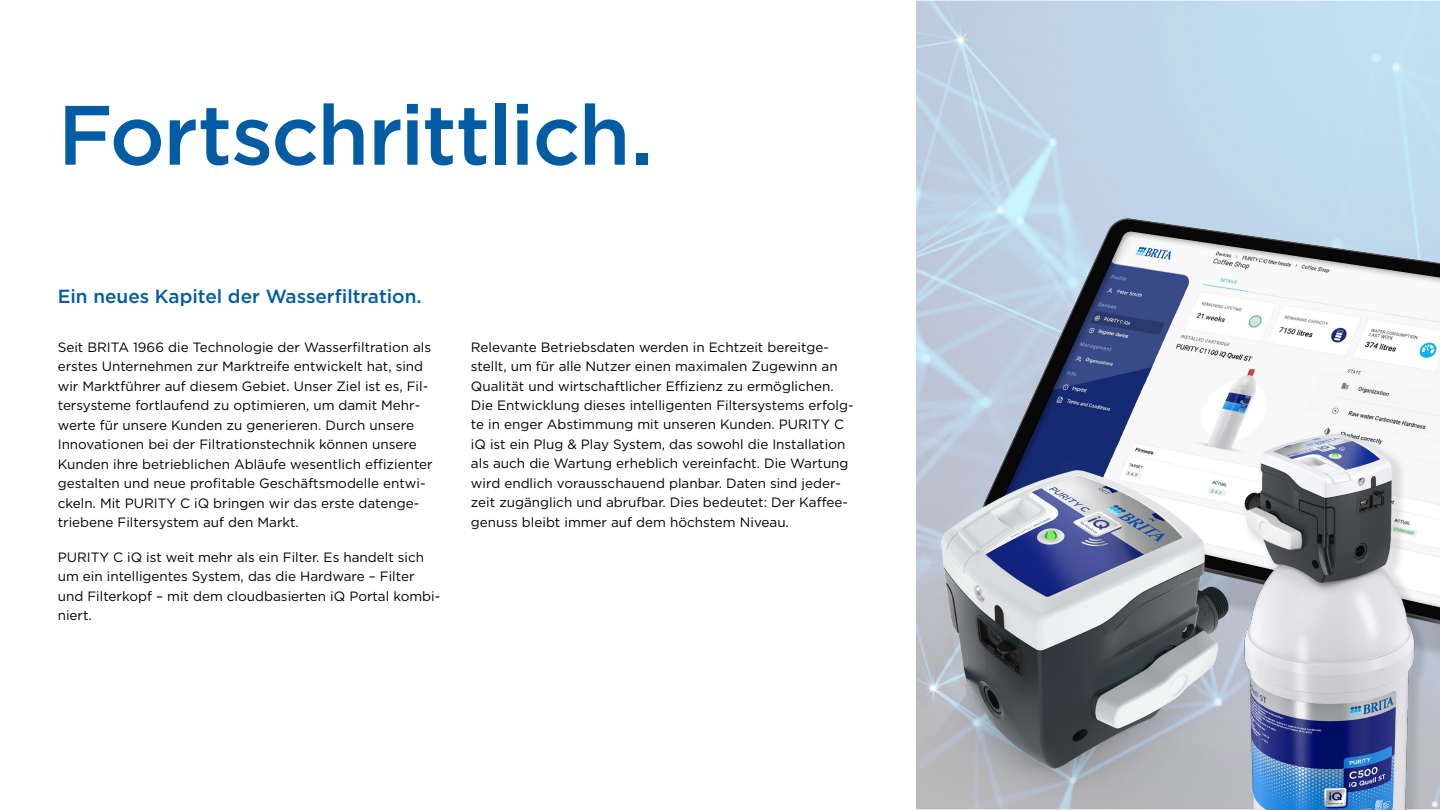
<style>
.page{position:relative;width:1440px;height:810px;background:#fff}
.page>*{position:absolute;margin:0;border:0;box-sizing:border-box;transform-origin:0 0}
.t1{font:500 84px "Gotham";letter-spacing:-.025em;color:#015ca3}
.t2{font:500 18.98px "Gotham";color:#015ca3}
.t3{font:13.5px/19.5px "Gotham";color:#000}
</style>
<div class="page">
<img style="left:916px;top:98px;width:524px;height:712px">
<h1 class="t1" style="left:58px;top:80px;width:597px">Fortschrittlich.</h1>
<h2 class="t2" style="left:58px;top:283px;width:365px">Ein neues Kapitel der Wasserfiltration.</h2>
<p class="t3" style="left:58px;top:337px;width:376px">Seit BRITA 1966 die Technologie der Wasserfiltration als erstes Unternehmen zur Marktreife entwickelt hat, sind wir Marktführer auf diesem Gebiet. Unser Ziel ist es, Fil&shy;tersysteme fortlaufend zu optimieren, um damit Mehr&shy;werte für unsere Kunden zu generieren. Durch unsere Innovationen bei der Filtrationstechnik können unsere Kunden ihre betrieblichen Abläufe wesentlich effizienter gestalten und neue profitable Geschäftsmodelle entwi&shy;ckeln. Mit PURITY C iQ bringen wir das erste datenge&shy;triebene Filtersystem auf den Markt.</p>
<p class="t3" style="left:58px;top:547px;width:384px">PURITY C iQ ist weit mehr als ein Filter. Es handelt sich um ein intelligentes System, das die Hardware – Filter und Filterkopf – mit dem cloudbasierten iQ Portal kombi&shy;niert.</p>
<p class="t3" style="left:471px;top:337px;width:384px">Relevante Betriebsdaten werden in Echtzeit bereitge&shy;stellt, um für alle Nutzer einen maximalen Zugewinn an Qualität und wirtschaftlicher Effizienz zu ermöglichen.<br>Die Entwicklung dieses intelligenten Filtersystems erfolg&shy;te in enger Abstimmung mit unseren Kunden. PURITY C iQ ist ein Plug &amp; Play System, das sowohl die Installation als auch die Wartung erheblich vereinfacht. Die Wartung wird endlich vorausschauend planbar. Daten sind jeder&shy;zeit zugänglich und abrufbar. Dies bedeutet: Der Kaffee&shy;genuss bleibt immer auf dem höchstem Niveau.</p>
</div>
